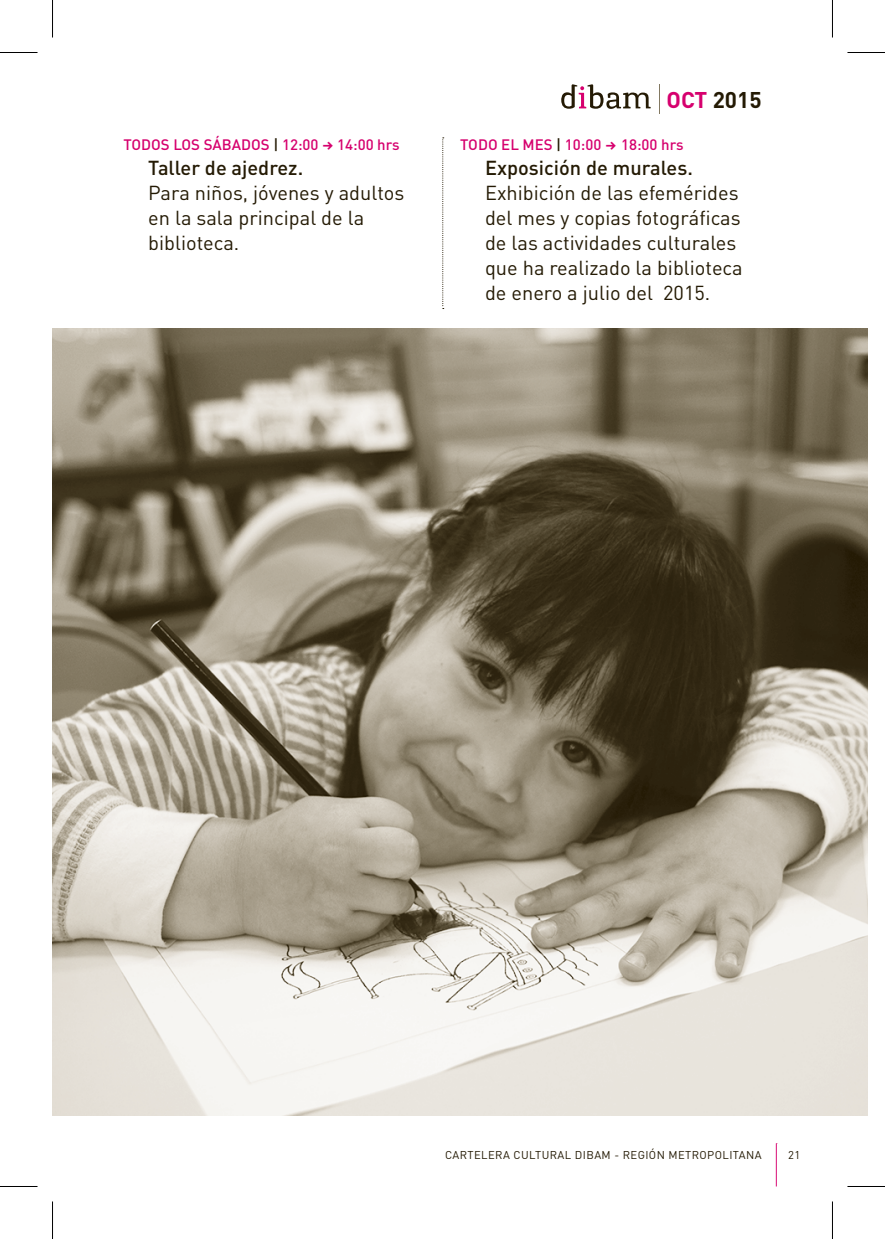
<style>
.page{position:relative;width:885px;height:1239px;background:#fff}
.page>*{position:absolute;margin:0;border:0;box-sizing:border-box;transform-origin:0 0}
.t1{font:700 22.5px "DIN";color:#241a04}
.t2{font:20px/25px "DIN";color:#241a04}
.t3{font:500 20px "DIN";color:#241a04}
.t4{font:500 15px "DIN";color:#d6006e}
.t5{font:11.25px "DIN";letter-spacing:.035em;color:#241a04}
.s1{color:#241a04}
.s2{font-family:"Digna Picto";font-weight:400}
.s3{color:#d6006e}
</style>
<div class="page">
<svg style="left:775px;top:1143px;width:2px;height:43px"></svg>
<svg style="left:561px;top:84px;width:89px;height:25px"></svg>
<hr style="left:659px;top:84px;width:1px;height:30px;background:#837962">
<img style="left:52px;top:329px;width:815px;height:786px">
<svg style="left:442px;top:137px;width:2px;height:172px"></svg>
<hr style="left:0;top:52px;width:38px;height:1px;background:#000">
<hr style="left:847px;top:52px;width:37px;height:1px;background:#000">
<hr style="left:0;top:1186px;width:38px;height:1px;background:#000">
<hr style="left:847px;top:1186px;width:37px;height:1px;background:#000">
<hr style="left:52px;top:0;width:1px;height:38px;background:#000">
<hr style="left:52px;top:1201px;width:1px;height:38px;background:#000">
<hr style="left:832px;top:0;width:1px;height:38px;background:#000">
<hr style="left:832px;top:1201px;width:1px;height:38px;background:#000">
<p class="t4" style="left:123px;top:139px;width:278px">TODOS LOS SÁBADOS <span class="s1">|</span> 12:00 <span class="s2">a</span> 14:00 hrs</p>
<p class="t3" style="left:148px;top:161px;width:156px">Taller de ajedrez.</p>
<p class="t2" style="left:148px;top:183px;width:258px">Para niños, jóvenes y adultos en la sala principal de la biblioteca.</p>
<p class="t1" style="left:666px;top:92px;width:96px"><span class="s3">OCT</span> 2015</p>
<p class="t4" style="left:460px;top:139px;width:225px">TODO EL MES <span class="s1">|</span> 10:00 <span class="s2">a</span> 18:00 hrs</p>
<p class="t3" style="left:485px;top:161px;width:209px">Exposición de murales.</p>
<p class="t2" style="left:485px;top:183px;width:259px">Exhibición de las efemérides del mes y copias fotográficas de las actividades culturales que ha realizado la biblioteca de enero a julio del 2015.</p>
<p class="t5" style="left:445px;top:1151px;width:318px">CARTELERA CULTURAL DIBAM - REGIÓN METROPOLITANA</p>
<p class="t5" style="left:788px;top:1151px;width:14px">21</p>
</div>
